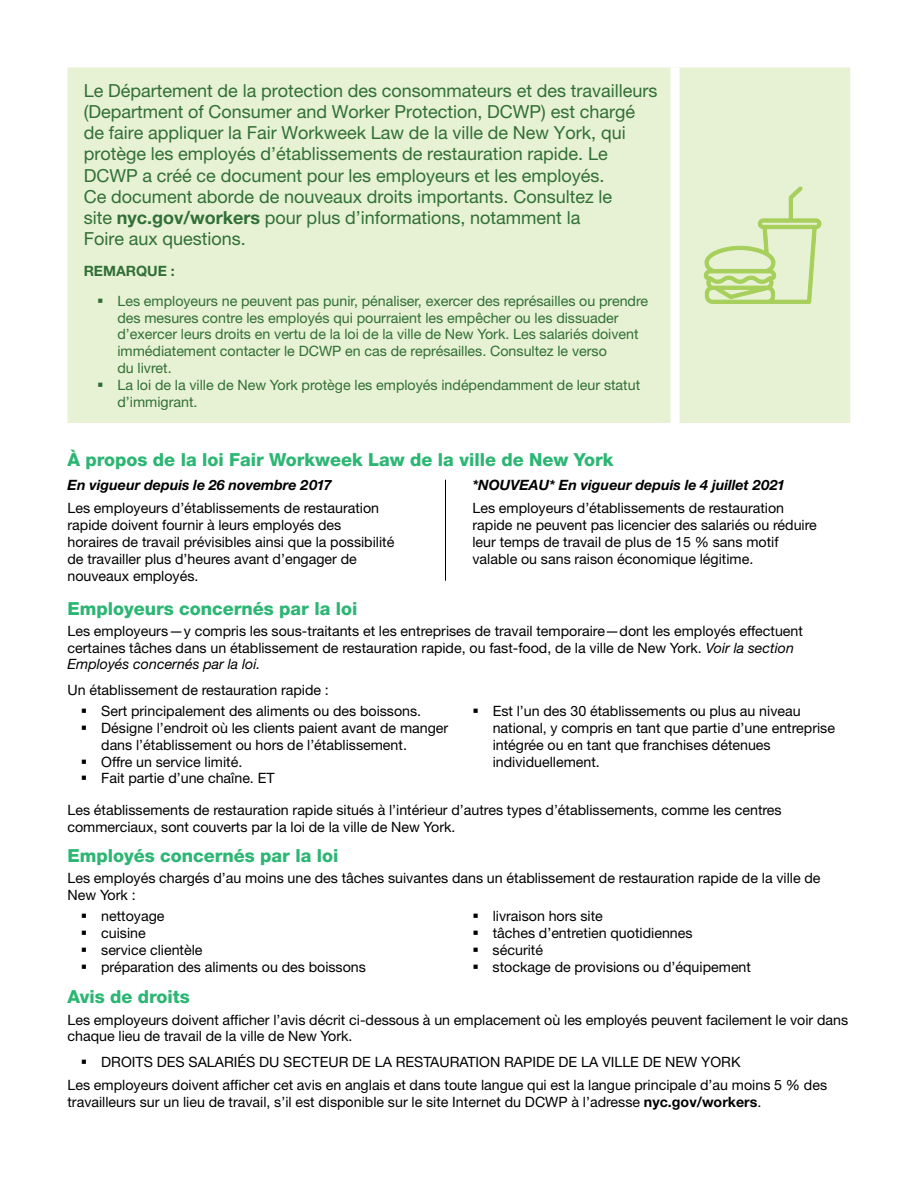
<style>
.page{position:relative;width:918px;height:1188px;background:#fff}
.page>*{position:absolute;margin:0;border:0;box-sizing:border-box;transform-origin:0 0}
.t1{font:18px/21.3px "Helvetica Neue LT Std";color:#306f37}
.t2{font:800 18px "Helvetica Neue LT Std";color:#2bb673}
.t3{font:14.25px/16.8px "Helvetica Neue LT Std";color:#000}
.t4{font:14.25px/16.8px "Helvetica Neue LT Std";color:#306f37}
.t5{font:italic 700 14.25px "Helvetica Neue LT Std";color:#000}
.t6{font:700 14.25px "Helvetica Neue LT Std";color:#306f37}
.s1{font-weight:700}
.s2{font-style:italic}
</style>
<div class="page">
<hr style="left:445px;top:480px;width:1px;height:101px;background:#000">
<div style="left:68px;top:68px;width:782px;height:355px;background:#e7f1d4"></div>
<div style="left:670px;top:67px;width:10px;height:356px;background:#fff"></div>
<svg style="left:704px;top:186px;width:118px;height:118px;background:#d8e9b8"></svg>
<p class="t1" style="left:84px;top:79px;width:575px">Le Département de la protection des consommateurs et des travailleurs (Department of Consumer and Worker Protection, DCWP) est chargé de faire appliquer la Fair Workweek Law de la ville de New York, qui protège les employés d’établissements de restauration rapide. Le DCWP a créé ce document pour les employeurs et les employés.<br>Ce document aborde de nouveaux droits importants. Consultez le<br>site <span class="s1">nyc.gov/workers</span> pour plus d’informations, notamment la<br>Foire aux questions.</p>
<p class="t6" style="left:84px;top:262px;width:93px">REMARQUE :</p>
<p class="t4" style="left:117px;top:292px;width:532px">Les employeurs ne peuvent pas punir, pénaliser, exercer des représailles ou prendre des mesures contre les employés qui pourraient les empêcher ou les dissuader d’exercer leurs droits en vertu de la loi de la ville de New York. Les salariés doivent immédiatement contacter le DCWP en cas de représailles. Consultez le verso<br>du livret.<br>La loi de la ville de New York protège les employés indépendamment de leur statut d’immigrant.</p>
<p class="t2" style="left:68px;top:449px;width:548px">À propos de la loi Fair Workweek Law de la ville de New York</p>
<p class="t5" style="left:68px;top:476px;width:266px">En vigueur depuis le 26 novembre 2017</p>
<p class="t3" style="left:68px;top:500px;width:328px">Les employeurs d’établissements de restauration rapide doivent fournir à leurs employés des horaires de travail prévisibles ainsi que la possibilité de travailler plus d’heures avant d’engager de nouveaux employés.</p>
<p class="t5" style="left:472px;top:476px;width:314px">*NOUVEAU* En vigueur depuis le 4 juillet 2021</p>
<p class="t3" style="left:472px;top:500px;width:346px">Les employeurs d’établissements de restauration rapide ne peuvent pas licencier des salariés ou réduire leur temps de travail de plus de 15 % sans motif valable ou sans raison économique légitime.</p>
<p class="t2" style="left:68px;top:598px;width:291px">Employeurs concernés par la loi</p>
<p class="t3" style="left:68px;top:622px;width:737px">Les employeurs—y compris les sous-traitants et les entreprises de travail temporaire—dont les employés effectuent certaines tâches dans un établissement de restauration rapide, ou fast-food, de la ville de New York. <span class="s2">Voir la section<br>Employés concernés par la loi.</span></p>
<p class="t3" style="left:101px;top:679px;width:322px;line-height:21.5px;text-indent:-34px">Un établissement de restauration rapide :<br>Sert principalement des aliments ou des boissons.</p>
<p class="t3" style="left:101px;top:719px;width:349px">Désigne l’endroit où les clients paient avant de manger dans l’établissement ou hors de l’établissement.<br>Offre un service limité.<br>Fait partie d’une chaîne. ET</p>
<p class="t3" style="left:493px;top:703px;width:344px">Est l’un des 30 établissements ou plus au niveau national, y compris en tant que partie d’une entreprise intégrée ou en tant que franchises détenues individuellement.</p>
<p class="t3" style="left:67px;top:801px;width:716px">Les établissements de restauration rapide situés à l’intérieur d’autres types d’établissements, comme les centres commerciaux, sont couverts par la loi de la ville de New York.</p>
<p class="t2" style="left:68px;top:845px;width:272px">Employés concernés par la loi</p>
<p class="t3" style="left:68px;top:869px;width:755px">Les employés chargés d’au moins une des tâches suivantes dans un établissement de restauration rapide de la ville de<br>New York :</p>
<p class="t3" style="left:101px;top:907px;width:266px">nettoyage<br>cuisine<br>service clientèle<br>préparation des aliments ou des boissons</p>
<p class="t3" style="left:493px;top:907px;width:260px">livraison hors site<br>tâches d’entretien quotidiennes<br>sécurité<br>stockage de provisions ou d’équipement</p>
<p class="t2" style="left:68px;top:986px;width:124px">Avis de droits</p>
<p class="t3" style="left:68px;top:1011px;width:782px">Les employeurs doivent afficher l’avis décrit ci-dessous à un emplacement où les employés peuvent facilement le voir dans chaque lieu de travail de la ville de New York.</p>
<p class="t3" style="left:68px;top:1050px;width:761px;line-height:23.2px;text-indent:34px">DROITS DES SALARIÉS DU SECTEUR DE LA RESTAURATION RAPIDE DE LA VILLE DE NEW YORK<br>Les employeurs doivent afficher cet avis en anglais et dans toute langue qui est la langue principale d’au moins 5 % des</p>
<p class="t3" style="left:68px;top:1093px;width:695px">travailleurs sur un lieu de travail, s’il est disponible sur le site Internet du DCWP à l’adresse <span class="s1">nyc.gov/workers</span>.</p>
</div>
